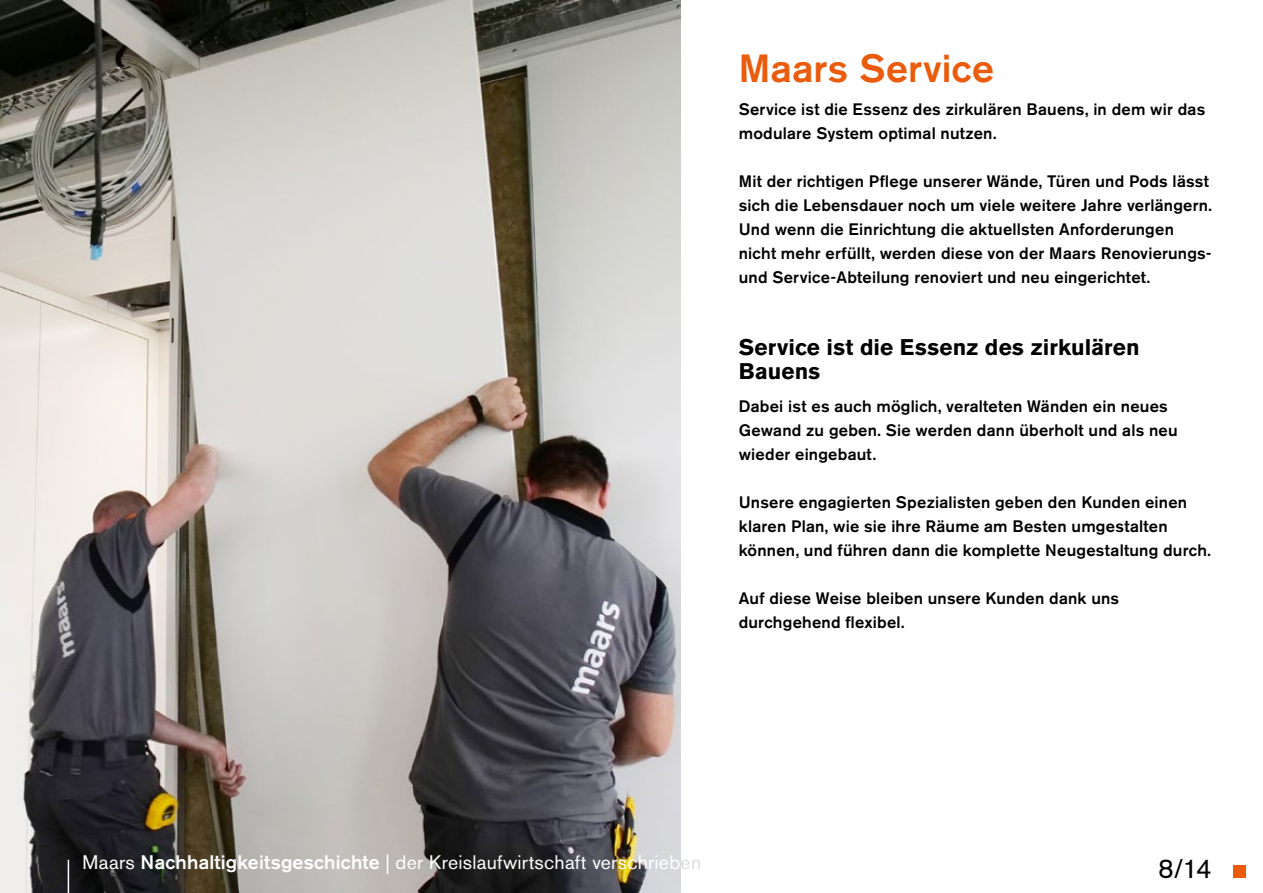
<style>
.page{position:relative;width:1263px;height:893px;background:#fff}
.page>*{position:absolute;margin:0;border:0;box-sizing:border-box;transform-origin:0 0}
.t1{font:500 39px "Akzidenz Grotesk BE";letter-spacing:.01em;color:#ea5b0b}
.t2{font:27px "Akzidenz Grotesk BE";color:#000}
.t3{font:700 22.5px/24px "Akzidenz Grotesk BE";letter-spacing:.005em;color:#000}
.t4{font:19.5px "Akzidenz Grotesk BE";letter-spacing:.015em;color:#fff}
.t5{font:500 16.5px/24px "Akzidenz Grotesk BE";letter-spacing:.015em;color:#000}
.s1{font-weight:500}
.s2{color:#dddeda}
</style>
<div class="page">
<img style="left:0;top:0;width:681px;height:893px">
<div style="left:1233px;top:865px;width:13px;height:13px;background:#ea5b0b"></div>
<hr style="left:68px;top:860px;width:1px;height:33px;background:#fff">
<h1 class="t1" style="left:739px;top:44px;width:257px">Maars Service</h1>
<p class="t5" style="left:739px;top:97px;width:468px">Service ist die Essenz des zirkulären Bauens, in dem wir das modulare System optimal nutzen.</p>
<p class="t5" style="left:739px;top:169px;width:475px">Mit der richtigen Pflege unserer Wände, Türen und Pods lässt sich die Lebensdauer noch um viele weitere Jahre verlängern.<br>Und wenn die Einrichtung die aktuellsten Anforderungen nicht mehr erfüllt, werden diese von der Maars Renovierungs&shy;und Service-Abteilung renoviert und neu eingerichtet.</p>
<h3 class="t3" style="left:739px;top:335px;width:402px">Service ist die Essenz des zirkulären<br>Bauens</h3>
<p class="t5" style="left:739px;top:394px;width:440px">Dabei ist es auch möglich, veralteten Wänden ein neues<br>Gewand zu geben. Sie werden dann überholt und als neu wieder eingebaut.</p>
<p class="t5" style="left:739px;top:490px;width:474px">Unsere engagierten Spezialisten geben den Kunden einen klaren Plan, wie sie ihre Räume am Besten umgestalten können, und führen dann die komplette Neugestaltung durch.</p>
<p class="t5" style="left:739px;top:586px;width:382px">Auf diese Weise bleiben unsere Kunden dank uns durchgehend flexibel.</p>
<p class="t4" style="left:83px;top:850px;width:620px">Maars <span class="s1">Nachhaltigkeitsgeschichte</span> | der Kreislaufwirtschaft verschrieb<span class="s2">en</span></p>
<h2 class="t2" style="left:1158px;top:852px;width:55px">8/14</h2>
</div>
